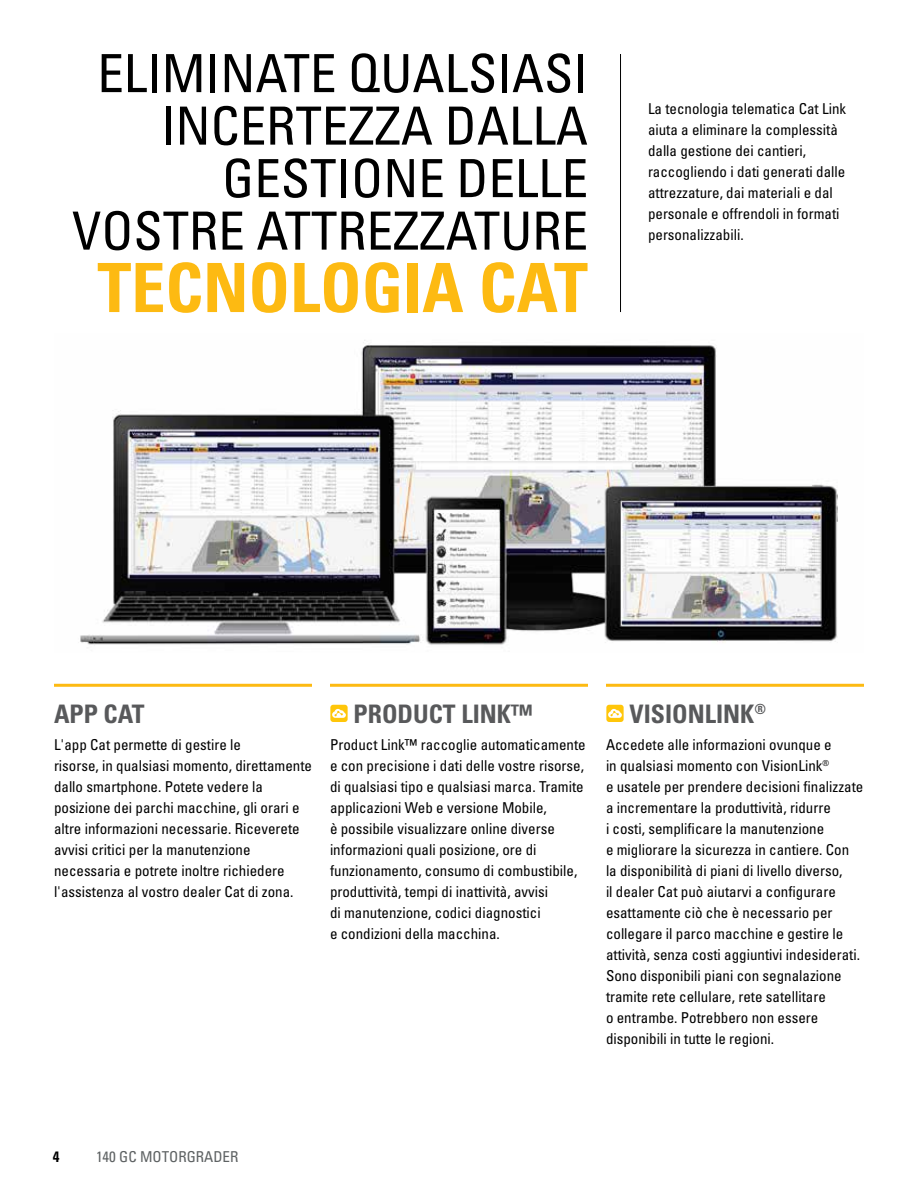
<style>
.page{position:relative;width:918px;height:1188px;background:#fff}
.page>*{position:absolute;margin:0;border:0;box-sizing:border-box;transform-origin:0 0}
.Subhead_large_yellow{font:700 condensed 67.95px "Univers LT Std";color:#fdba12}
.Headline_large_black{font:condensed 52.65px/52.5px "Univers LT Std";color:#000;text-align:right}
.Benefit_subhead_gray_with_yellow_rule_ab{font:700 condensed 25.5px "Univers LT Std";color:#58595b}
.Body_copy{font:condensed 15px/21px "Univers LT Std";color:#000}
.t1{font:condensed 15px "Univers LT Std";color:#5e6263}
.t2{font:700 condensed 15px "Univers LT Std";color:#000}
</style>
<div class="page">
<img style="left:80px;top:340px;width:758px;height:305px">
<hr style="left:54px;top:684px;width:258px;height:3px;background:#fdba12">
<hr style="left:330px;top:684px;width:258px;height:3px;background:#fdba12">
<svg style="left:330px;top:705px;width:18px;height:17px"></svg>
<hr style="left:606px;top:684px;width:258px;height:3px;background:#fdba12">
<svg style="left:606px;top:705px;width:18px;height:17px"></svg>
<hr style="left:620px;top:54px;width:1px;height:258px;background:#000">
<p class="Headline_large_black" style="left:72px;top:46px;width:518px">ELIMINATE QUALSIASI<br>INCERTEZZA DALLA<br>GESTIONE DELLE<br>VOSTRE ATTREZZATURE</p>
<p class="Subhead_large_yellow" style="left:97px;top:246px;width:492px">TECNOLOGIA CAT</p>
<p class="Body_copy" style="left:648px;top:98px;width:200px">La tecnologia telematica Cat Link aiuta a eliminare la complessità dalla gestione dei cantieri, raccogliendo i dati generati dalle attrezzature, dai materiali e dal personale e offrendoli in formati personalizzabili.</p>
<p class="Benefit_subhead_gray_with_yellow_rule_ab" style="left:54px;top:698px;width:92px">APP CAT</p>
<p class="Body_copy" style="left:54px;top:734px;width:260px">L'app Cat permette di gestire le<br>risorse, in qualsiasi momento, direttamente dallo smartphone. Potete vedere la posizione dei parchi macchine, gli orari e altre informazioni necessarie. Riceverete avvisi critici per la manutenzione necessaria e potrete inoltre richiedere l'assistenza al vostro dealer Cat di zona.</p>
<p class="Benefit_subhead_gray_with_yellow_rule_ab" style="left:354px;top:698px;width:181px">PRODUCT LINK™</p>
<p class="Body_copy" style="left:330px;top:734px;width:257px">Product Link™ raccoglie automaticamente e con precisione i dati delle vostre risorse, di qualsiasi tipo e qualsiasi marca. Tramite applicazioni Web e versione Mobile,<br>è possibile visualizzare online diverse informazioni quali posizione, ore di funzionamento, consumo di combustibile, produttività, tempi di inattività, avvisi<br>di manutenzione, codici diagnostici<br>e condizioni della macchina.</p>
<p class="Benefit_subhead_gray_with_yellow_rule_ab" style="left:630px;top:698px;width:138px">VISIONLINK<sup>®</sup></p>
<p class="Body_copy" style="left:606px;top:734px;width:259px">Accedete alle informazioni ovunque e<br>in qualsiasi momento con VisionLink<sup>®<br></sup>e usatele per prendere decisioni finalizzate a incrementare la produttività, ridurre<br>i costi, semplificare la manutenzione<br>e migliorare la sicurezza in cantiere. Con la disponibilità di piani di livello diverso,<br>il dealer Cat può aiutarvi a configurare esattamente ciò che è necessario per collegare il parco macchine e gestire le attività, senza costi aggiuntivi indesiderati.<br>Sono disponibili piani con segnalazione tramite rete cellulare, rete satellitare<br>o entrambe. Potrebbero non essere disponibili in tutte le regioni.</p>
<p class="t2" style="left:53px;top:1147px;width:8px">4</p>
<p class="t1" style="left:96px;top:1147px;width:144px">140 GC MOTORGRADER</p>
</div>
